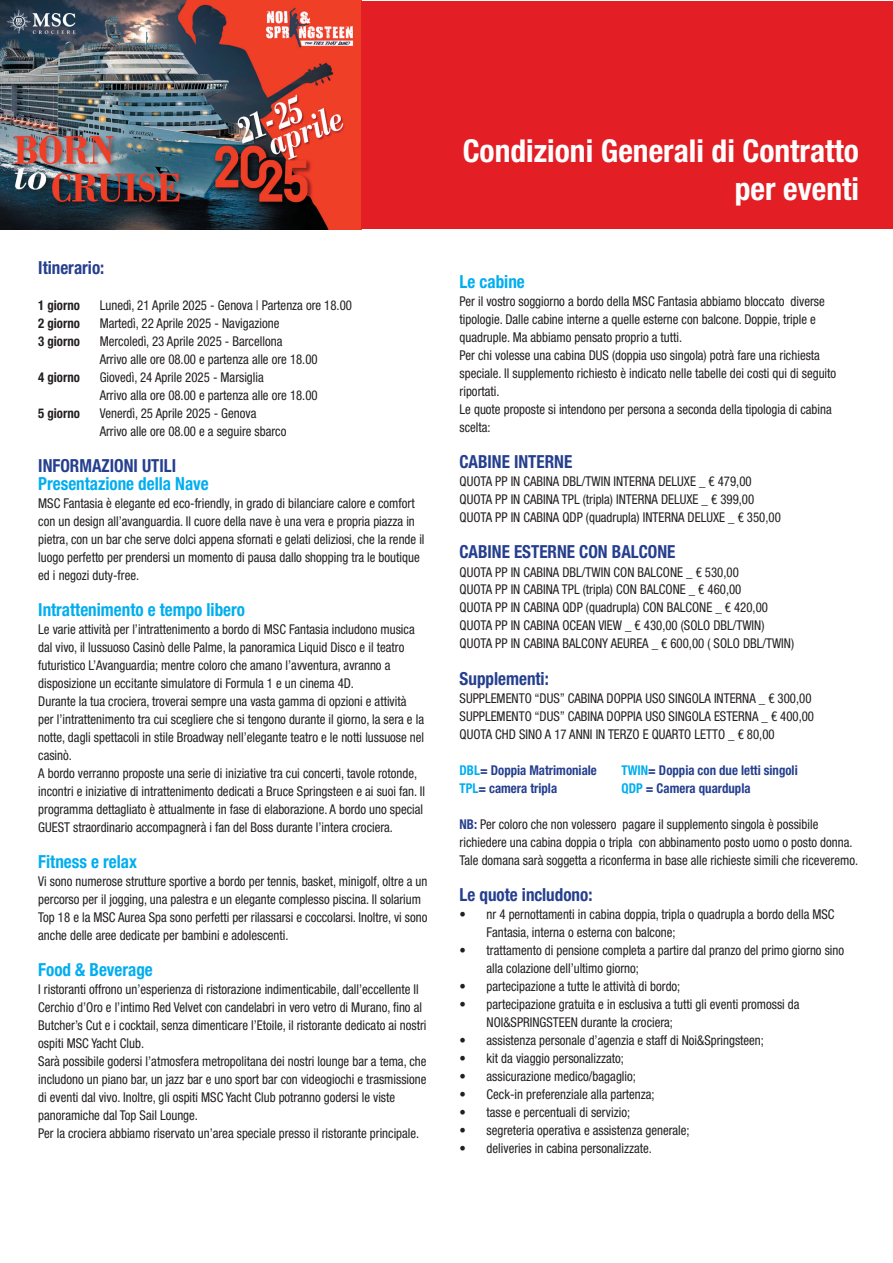
<style>
.page{position:relative;width:893px;height:1263px;background:#fff}
.page>*{position:absolute;margin:0;border:0;box-sizing:border-box;transform-origin:0 0}
.t1{font:700 condensed 31.5px/37.8px "Helvetica Neue LT Std";color:#fff;text-align:right}
.t2{font:700 condensed 18px "Helvetica Neue LT Std";color:#253f8e;scale:.95 1}
.t3{font:700 condensed 18px "Helvetica Neue LT Std";color:#00aeef;scale:.95 1}
.t4{font:condensed 13.5px/18px "Helvetica Neue LT Std";color:#231f20;scale:.95 1}
.t5{font:700 condensed 13.5px "Helvetica Neue LT Std";color:#253f8e;scale:.95 1}
.t6{font:700 condensed 13.5px "Helvetica Neue LT Std";color:#231f20;scale:.95 1}
.s1{color:#00aeef}
.s2{font-weight:700;color:#253f8e}
</style>
<div class="page">
<img style="left:0;top:0;width:361px;height:229px">
<div style="left:361px;top:1px;width:532px;height:228px;background:#e31e24"></div>
<h2 class="t2" style="left:38px;top:256px;width:71px">Itinerario:</h2>
<p class="t6" style="left:38px;top:297px;width:45px">1 giorno</p>
<p class="t4" style="left:100px;top:296px;width:267px">Lunedì, 21 Aprile 2025 - Genova | Partenza ore 18.00</p>
<p class="t6" style="left:38px;top:315px;width:45px">2 giorno</p>
<p class="t4" style="left:100px;top:314px;width:191px">Martedì, 22 Aprile 2025 - Navigazione</p>
<p class="t6" style="left:38px;top:333px;width:45px">3 giorno</p>
<p class="t4" style="left:100px;top:332px;width:231px">Mercoledì, 23 Aprile 2025 - Barcellona<br>Arrivo alle ore 08.00 e partenza alle ore 18.00</p>
<p class="t6" style="left:38px;top:369px;width:45px">4 giorno</p>
<p class="t4" style="left:100px;top:368px;width:231px">Giovedì, 24 Aprile 2025 - Marsiglia<br>Arrivo alla ore 08.00 e partenza alle ore 18.00</p>
<p class="t6" style="left:38px;top:405px;width:45px">5 giorno</p>
<p class="t4" style="left:100px;top:404px;width:198px">Venerdì, 25 Aprile 2025 - Genova<br>Arrivo alle ore 08.00 e a seguire sbarco</p>
<h2 class="t2" style="left:38px;top:454px;width:147px">INFORMAZIONI UTILI</h2>
<h2 class="t3" style="left:38px;top:472px;width:181px">Presentazione della Nave</h2>
<p class="t4" style="left:38px;top:494px;width:408px">MSC Fantasia è elegante ed eco-friendly, in grado di bilanciare calore e comfort con un design all’avanguardia. Il cuore della nave è una vera e propria piazza in pietra, con un bar che serve dolci appena sfornati e gelati deliziosi, che la rende il luogo perfetto per prendersi un momento di pausa dallo shopping tra le boutique ed i negozi duty-free.</p>
<h2 class="t3" style="left:38px;top:598px;width:219px">Intrattenimento e tempo libero</h2>
<p class="t4" style="left:38px;top:620px;width:409px">Le varie attività per l’intrattenimento a bordo di MSC Fantasia includono musica dal vivo, il lussuoso Casinò delle Palme, la panoramica Liquid Disco e il teatro futuristico L’Avanguardia; mentre coloro che amano l’avventura, avranno a disposizione un eccitante simulatore di Formula 1 e un cinema 4D.<br>Durante la tua crociera, troverai sempre una vasta gamma di opzioni e attività per l’intrattenimento tra cui scegliere che si tengono durante il giorno, la sera e la notte, dagli spettacoli in stile Broadway nell’elegante teatro e le notti lussuose nel casinò.<br>A bordo verranno proposte una serie di iniziative tra cui concerti, tavole rotonde, incontri e iniziative di intrattenimento dedicati a Bruce Springsteen e ai suoi fan. Il programma dettagliato è attualmente in fase di elaborazione. A bordo uno special GUEST straordinario accompagnerà i fan del Boss durante l’intera crociera.</p>
<h2 class="t3" style="left:38px;top:850px;width:105px">Fitness e relax</h2>
<p class="t4" style="left:38px;top:872px;width:411px">Vi sono numerose strutture sportive a bordo per tennis, basket, minigolf, oltre a un percorso per il jogging, una palestra e un elegante complesso piscina. Il solarium Top 18 e la MSC Aurea Spa sono perfetti per rilassarsi e coccolarsi. Inoltre, vi sono anche delle aree dedicate per bambini e adolescenti.</p>
<h2 class="t3" style="left:38px;top:958px;width:122px">Food &amp; Beverage</h2>
<p class="t4" style="left:38px;top:980px;width:410px">I ristoranti offrono un’esperienza di ristorazione indimenticabile, dall’eccellente Il Cerchio d’Oro e l’intimo Red Velvet con candelabri in vero vetro di Murano, fino al Butcher’s Cut e i cocktail, senza dimenticare l’Etoile, il ristorante dedicato ai nostri ospiti MSC Yacht Club.<br>Sarà possibile godersi l’atmosfera metropolitana dei nostri lounge bar a tema, che includono un piano bar, un jazz bar e uno sport bar con videogiochi e trasmissione di eventi dal vivo. Inoltre, gli ospiti MSC Yacht Club potranno godersi le viste panoramiche dal Top Sail Lounge.<br>Per la crociera abbiamo riservato un’area speciale presso il ristorante principale.</p>
<h1 class="t1" style="left:463px;top:132px;width:398px">Condizioni Generali di Contratto per eventi</h1>
<h2 class="t3" style="left:460px;top:271px;width:70px">Le cabine</h2>
<p class="t4" style="left:460px;top:293px;width:398px">Per il vostro soggiorno a bordo della MSC Fantasia abbiamo bloccato diverse tipologie. Dalle cabine interne a quelle esterne con balcone. Doppie, triple e quadruple. Ma abbiamo pensato proprio a tutti.<br>Per chi volesse una cabina DUS (doppia uso singola) potrà fare una richiesta speciale. Il supplemento richiesto è indicato nelle tabelle dei costi qui di seguito riportati.<br>Le quote proposte si intendono per persona a seconda della tipologia di cabina scelta:</p>
<h2 class="t2" style="left:460px;top:451px;width:120px">CABINE INTERNE</h2>
<p class="t4" style="left:460px;top:473px;width:340px">QUOTA PP IN CABINA DBL/TWIN INTERNA DELUXE _ € 479,00<br>QUOTA PP IN CABINA TPL (tripla) INTERNA DELUXE _ € 399,00<br>QUOTA PP IN CABINA QDP (quadrupla) INTERNA DELUXE _ € 350,00</p>
<h2 class="t2" style="left:460px;top:541px;width:229px">CABINE ESTERNE CON BALCONE</h2>
<p class="t4" style="left:460px;top:563px;width:354px">QUOTA PP IN CABINA DBL/TWIN CON BALCONE _ € 530,00<br>QUOTA PP IN CABINA TPL (tripla) CON BALCONE _ € 460,00<br>QUOTA PP IN CABINA QDP (quadrupla) CON BALCONE _ € 420,00<br>QUOTA PP IN CABINA OCEAN VIEW _ € 430,00 (SOLO DBL/TWIN)<br>QUOTA PP IN CABINA BALCONY AEUREA _ € 600,00 ( SOLO DBL/TWIN)</p>
<h2 class="t2" style="left:460px;top:667px;width:95px">Supplementi:</h2>
<p class="t4" style="left:460px;top:689px;width:375px">SUPPLEMENTO “DUS” CABINA DOPPIA USO SINGOLA INTERNA _ € 300,00<br>SUPPLEMENTO “DUS” CABINA DOPPIA USO SINGOLA ESTERNA _ € 400,00<br>QUOTA CHD SINO A 17 ANNI IN TERZO E QUARTO LETTO _ € 80,00</p>
<p class="t5" style="left:460px;top:761px;width:146px"><span class="s1">DBL</span>= Doppia Matrimoniale</p>
<p class="t5" style="left:622px;top:761px;width:187px"><span class="s1">TWIN</span>= Doppia con due letti singoli</p>
<p class="t5" style="left:460px;top:779px;width:104px"><span class="s1">TPL</span>= camera tripla</p>
<p class="t5" style="left:622px;top:779px;width:137px"><span class="s1">QDP</span> = Camera quardupla</p>
<p class="t4" style="left:460px;top:815px;width:421px"><span class="s2">NB:</span> Per coloro che non volessero pagare il supplemento singola è possibile richiedere una cabina doppia o tripla con abbinamento posto uomo o posto donna.<br>Tale domana sarà soggetta a riconferma in base alle richieste simili che riceveremo.</p>
<h2 class="t2" style="left:460px;top:883px;width:141px">Le quote includono:</h2>
<p class="t4" style="left:487px;top:905px;width:368px;text-indent:-27px">• nr 4 pernottamenti in cabina doppia, tripla o quadrupla a bordo della MSC<br>Fantasia, interna o esterna con balcone;</p>
<p class="t4" style="left:487px;top:941px;width:378px;text-indent:-27px">• trattamento di pensione completa a partire dal pranzo del primo giorno sino alla colazione dell’ultimo giorno;</p>
<p class="t4" style="left:460px;top:977px;width:234px">• partecipazione a tutte le attività di bordo;</p>
<p class="t4" style="left:487px;top:995px;width:331px;text-indent:-27px">• partecipazione gratuita e in esclusiva a tutti gli eventi promossi da<br>NOI&amp;SPRINGSTEEN durante la crociera;</p>
<p class="t4" style="left:460px;top:1031px;width:322px">• assistenza personale d’agenzia e staff di Noi&amp;Springsteen;</p>
<p class="t4" style="left:460px;top:1049px;width:175px">• kit da viaggio personalizzato;</p>
<p class="t4" style="left:460px;top:1067px;width:187px">• assicurazione medico/bagaglio;</p>
<p class="t4" style="left:460px;top:1085px;width:207px">• Ceck-in preferenziale alla partenza;</p>
<p class="t4" style="left:460px;top:1103px;width:181px">• tasse e percentuali di servizio;</p>
<p class="t4" style="left:460px;top:1121px;width:244px">• segreteria operativa e assistenza generale;</p>
<p class="t4" style="left:460px;top:1139px;width:204px">• deliveries in cabina personalizzate.</p>
</div>
